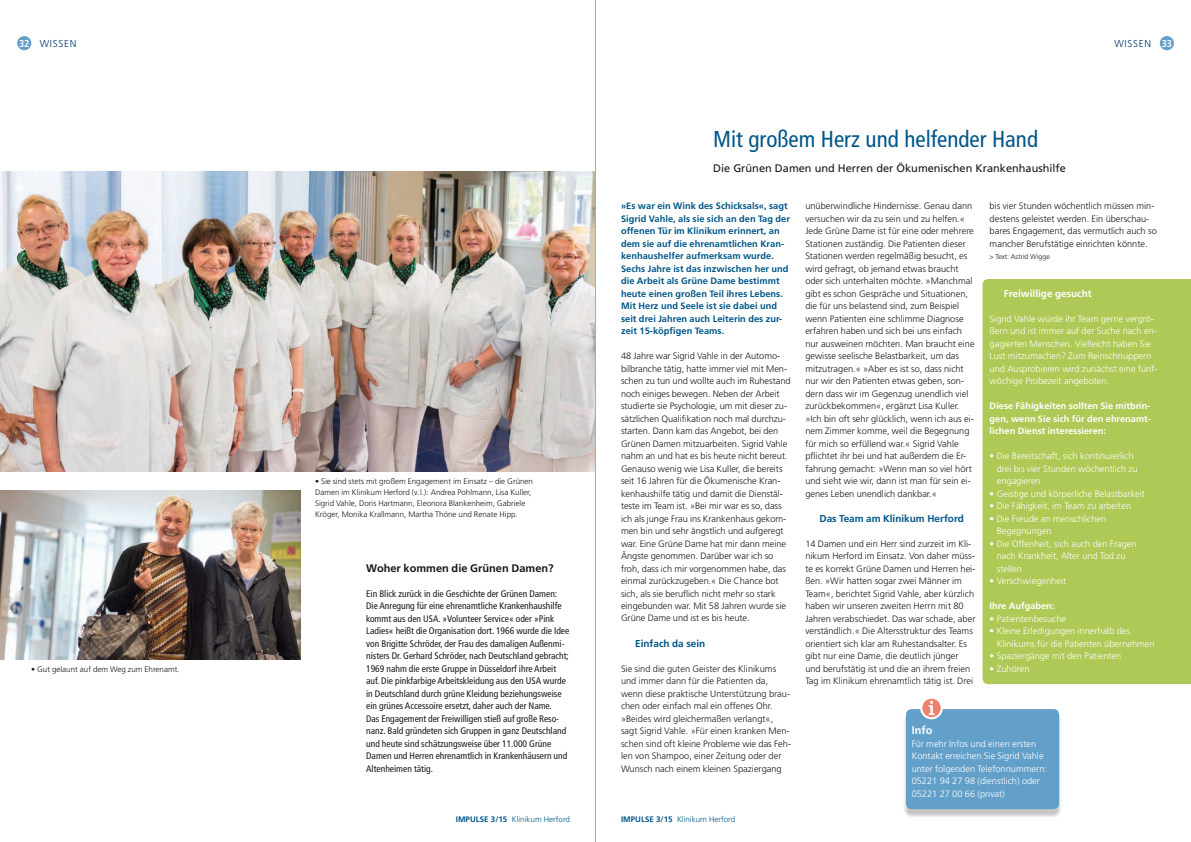
<style>
.page{position:relative;width:1191px;height:842px;background:#fff}
.page>*{position:absolute;margin:0;border:0;box-sizing:border-box;transform-origin:0 0}
.t1{font:condensed 23px "Frutiger";color:#005688}
.t2{font:11px "Frutiger CE";color:#181816}
.t3{font:700 11px "Frutiger";color:#181816}
.t4{font:700 11px "Frutiger";color:#fff}
.t5{font:700 10px "Frutiger";color:#005688}
.t6{font:700 10px "Frutiger";color:#fff}
.t7{font:300 10px "Frutiger CE";letter-spacing:.07em;color:#00366f}
.t8{font:condensed 9.5px/12.5px "Frutiger";color:#181816}
.t9{font:300 9.2px/12.5px "Frutiger";color:#181816}
.t10{font:300 9.2px/12.5px "Frutiger";color:#fff}
.t11{font:700 9.2px/12.5px "Frutiger CE";letter-spacing:.005em;color:#005688}
.t12{font:700 9.2px/12.5px "Frutiger CE";color:#fff;text-align:justify}
.t13{font:300 8px/11px "Frutiger";color:#181816}
.t14{font:300 8px "Frutiger CE";color:#005688}
.t15{font:300 7px "Frutiger";color:#181816}
.s1{font-family:"Frutiger";font-weight:700;font-stretch:condensed;color:#fff}
.s2{font-weight:700}
</style>
<div class="page">
<div style="left:982px;top:279px;width:209px;height:405px;background:#aec955"></div>
<img style="left:0;top:171px;width:595px;height:301px">
<img style="left:904px;top:714px;width:157px;height:103px">
<div style="left:906px;top:709px;width:153px;height:100px;background:#63a0c9;border-radius:6px"></div>
<svg style="left:920px;top:698px;width:23px;height:21px"></svg>
<img style="left:0;top:491px;width:300px;height:168px">
<div style="left:1159px;top:36px;width:15px;height:14px;background:#63a0c9;border-radius:50%"></div>
<div style="left:17px;top:36px;width:14px;height:14px;background:#63a0c9;border-radius:50%"></div>
<hr style="left:595px;top:0;width:1px;height:842px;background:#8fb0ce">
<p class="t7" style="left:19px;top:37px;width:59px"><span class="s1">32</span> wiSSeN</p>
<p class="t7" style="left:1114px;top:37px;width:59px">wiSSeN <span class="s1">33</span></p>
<p class="t13" style="left:31px;top:663px;width:150px">• Gut gelaunt auf dem Weg zum Ehrenamt.</p>
<p class="t13" style="left:315px;top:476px;width:219px">• Sie sind stets mit großem Engagement im Einsatz – die Grünen Damen im Klinikum Herford (v. l.): Andrea Pohlmann, Lisa Kuller, Sigrid Vahle, Doris Hartmann, Eleonora Blankenheim, Gabriele Kröger, Monika Krallmann, Martha Thöne und Renate Hipp.</p>
<p class="t3" style="left:366px;top:561px;width:189px">Woher kommen die Grünen Damen?</p>
<p class="t8" style="left:366px;top:587px;width:205px">Ein Blick zurück in die Geschichte der Grünen Damen:<br>Die Anregung für eine ehrenamtliche Krankenhaushilfe kommt aus den USA. »Volunteer Service« oder »Pink Ladies« heißt die Organisation dort. 1966 wurde die Idee von Brigitte Schröder, der Frau des damaligen Außenmi&shy;nisters Dr. Gerhard Schröder, nach Deutschland gebracht; 1969 nahm die erste Gruppe in Düsseldorf ihre Arbeit auf. Die pinkfarbige Arbeitskleidung aus den USA wurde in Deutschland durch grüne Kleidung beziehungsweise ein grünes Accessoire ersetzt, daher auch der Name.<br>Das Engagement der Freiwilligen stieß auf große Reso&shy;nanz. Bald gründeten sich Gruppen in ganz Deutschland und heute sind schätzungsweise über 11.000 Grüne Damen und Herren ehrenamtlich in Krankenhäusern und Altenheimen tätig.</p>
<h1 class="t1" style="left:713px;top:125px;width:326px">Mit großem Herz und helfender Hand</h1>
<p class="t2" style="left:713px;top:161px;width:354px">Die Grünen Damen und Herren der Ökumenischen Krankenhaushilfe</p>
<p class="t9" style="left:805px;top:200px;width:171px">unüberwindliche Hindernisse. Genau dann versuchen wir da zu sein und zu helfen.« Jede Grüne Dame ist für eine oder mehrere Stationen zuständig. Die Patienten dieser Stationen werden regelmäßig besucht, es wird gefragt, ob jemand etwas braucht oder sich unterhalten möchte. »Manchmal gibt es schon Gespräche und Situationen, die für uns belastend sind, zum Beispiel wenn Patienten eine schlimme Diagnose erfahren haben und sich bei uns einfach nur ausweinen möchten. Man braucht eine gewisse seelische Belastbarkeit, um das mitzutragen.« »Aber es ist so, dass nicht nur wir den Patienten etwas geben, son&shy;dern dass wir im Gegenzug unendlich viel zurückbekommen«, ergänzt Lisa Kuller. »Ich bin oft sehr glücklich, wenn ich aus ei&shy;nem Zimmer komme, weil die Begegnung für mich so erfüllend war.« Sigrid Vahle pflichtet ihr bei und hat außerdem die Er&shy;fahrung gemacht: »Wenn man so viel hört und sieht wie wir, dann ist man für sein ei&shy;genes Leben unendlich dankbar.«</p>
<p class="t5" style="left:819px;top:512px;width:146px">Das Team am Klinikum Herford</p>
<p class="t9" style="left:805px;top:537px;width:172px">14 Damen und ein Herr sind zurzeit im Kli&shy;nikum Herford im Einsatz. Von daher müss&shy;te es korrekt Grüne Damen und Herren hei&shy;ßen. »Wir hatten sogar zwei Männer im Team«, berichtet Sigrid Vahle, aber kürzlich haben wir unseren zweiten Herrn mit 80<br>Jahren verabschiedet. Das war schade, aber verständlich.« Die Altersstruktur des Teams orientiert sich klar am Ruhestandsalter. Es gibt nur eine Dame, die deutlich jünger und berufstätig ist und die an ihrem freien Tag im Klinikum ehrenamtlich tätig ist. Drei</p>
<p class="t11" style="left:621px;top:200px;width:170px">»Es war ein Wink des Schicksals«, sagt Sigrid Vahle, als sie sich an den Tag der offenen Tür im Klinikum erinnert, an dem sie auf die ehrenamtlichen Kran&shy;kenhaushelfer aufmerksam wurde.<br>Sechs Jahre ist das inzwischen her und die Arbeit als Grüne Dame bestimmt heute einen großen Teil ihres Lebens.<br>Mit Herz und Seele ist sie dabei und seit drei Jahren auch Leiterin des zur&shy;zeit 15-köpfigen Teams.</p>
<p class="t9" style="left:621px;top:350px;width:171px">48 Jahre war Sigrid Vahle in der Automo&shy;bilbranche tätig, hatte immer viel mit Men&shy;schen zu tun und wollte auch im Ruhestand noch einiges bewegen. Neben der Arbeit studierte sie Psychologie, um mit dieser zu&shy;sätzlichen Qualifikation noch mal durchzu&shy;starten. Dann kam das Angebot, bei den Grünen Damen mitzuarbeiten. Sigrid Vahle nahm an und hat es bis heute nicht bereut.<br>Genauso wenig wie Lisa Kuller, die bereits seit 16 Jahren für die Ökumenische Kran&shy;kenhaushilfe tätig und damit die Dienstäl&shy;teste im Team ist. »Bei mir war es so, dass ich als junge Frau ins Krankenhaus gekom&shy;men bin und sehr ängstlich und aufgeregt war. Eine Grüne Dame hat mir dann meine Ängste genommen. Darüber war ich so froh, dass ich mir vorgenommen habe, das einmal zurückzugeben.« Die Chance bot sich, als sie beruflich nicht mehr so stark eingebunden war. Mit 58 Jahren wurde sie Grüne Dame und ist es bis heute.</p>
<p class="t5" style="left:635px;top:637px;width:72px">Einfach da sein</p>
<p class="t9" style="left:621px;top:662px;width:172px">Sie sind die guten Geister des Klinikums und immer dann für die Patienten da, wenn diese praktische Unterstützung brau&shy;chen oder einfach mal ein offenes Ohr. »Beides wird gleichermaßen verlangt«, sagt Sigrid Vahle. »Für einen kranken Men&shy;schen sind oft kleine Probleme wie das Feh&shy;len von Shampoo, einer Zeitung oder der Wunsch nach einem kleinen Spaziergang</p>
<p class="t9" style="left:989px;top:200px;width:169px">bis vier Stunden wöchentlich müssen min&shy;destens geleistet werden. Ein überschau&shy;bares Engagement, das vermutlich auch so mancher Berufstätige einrichten könnte.</p>
<p class="t15" style="left:989px;top:253px;width:62px">&gt; Text: Astrid Wigge</p>
<p class="t6" style="left:1003px;top:287px;width:89px">Freiwillige gesucht</p>
<p class="t10" style="left:989px;top:312px;width:169px">Sigrid Vahle würde ihr Team gerne vergrö&shy;ßern und ist immer auf der Suche nach en&shy;gagierten Menschen. Vielleicht haben Sie Lust mitzumachen? Zum Reinschnuppern und Ausprobieren wird zunächst eine fünf&shy;wöchige Probezeit angeboten.</p>
<p class="t12" style="left:989px;top:399px;width:163px">Diese Fähigkeiten sollten Sie mitbrin&shy;gen, wenn Sie sich für den ehrenamt&shy;lichen Dienst interessieren:</p>
<p class="t10" style="left:996px;top:450px;width:142px;text-indent:-7px">• Die Bereitschaft, sich kontinuierlich drei bis vier Stunden wöchentlich zu engagieren</p>
<p class="t10" style="left:989px;top:487px;width:157px">• Geistige und körperliche Belastbarkeit</p>
<p class="t10" style="left:989px;top:500px;width:143px">• Die Fähigkeit, im Team zu arbeiten</p>
<p class="t10" style="left:996px;top:512px;width:111px;text-indent:-7px">• Die Freude an menschlichen<br>Begegnungen</p>
<p class="t10" style="left:996px;top:537px;width:141px;text-indent:-7px">• Die Offenheit, sich auch den Fragen nach Krankheit, Alter und Tod zu stellen</p>
<p class="t10" style="left:989px;top:575px;width:78px">• Verschwiegenheit</p>
<p class="t12" style="left:989px;top:599px;width:66px">Ihre Aufgaben:</p>
<p class="t10" style="left:989px;top:612px;width:78px">• Patientenbesuche</p>
<p class="t10" style="left:996px;top:625px;width:159px;text-indent:-7px">• Kleine Erledigungen innerhalb des<br>Klinikums für die Patienten übernehmen</p>
<p class="t10" style="left:989px;top:650px;width:133px">• Spaziergänge mit den Patienten</p>
<p class="t10" style="left:989px;top:662px;width:41px">• Zuhören</p>
<p class="t4" style="left:911px;top:724px;width:22px">Info</p>
<p class="t10" style="left:911px;top:737px;width:137px">Für mehr Infos und einen ersten<br>Kontakt erreichen Sie Sigrid Vahle unter folgenden Telefonnummern:<br>05221 94 27 98 (dienstlich) oder<br>05221 27 00 66 (privat)</p>
<p class="t14" style="left:456px;top:814px;width:116px"><span class="s2">IMPULSE 3/15</span> Klinikum herford</p>
<p class="t14" style="left:621px;top:814px;width:116px"><span class="s2">IMPULSE 3/15</span> Klinikum herford</p>
</div>
